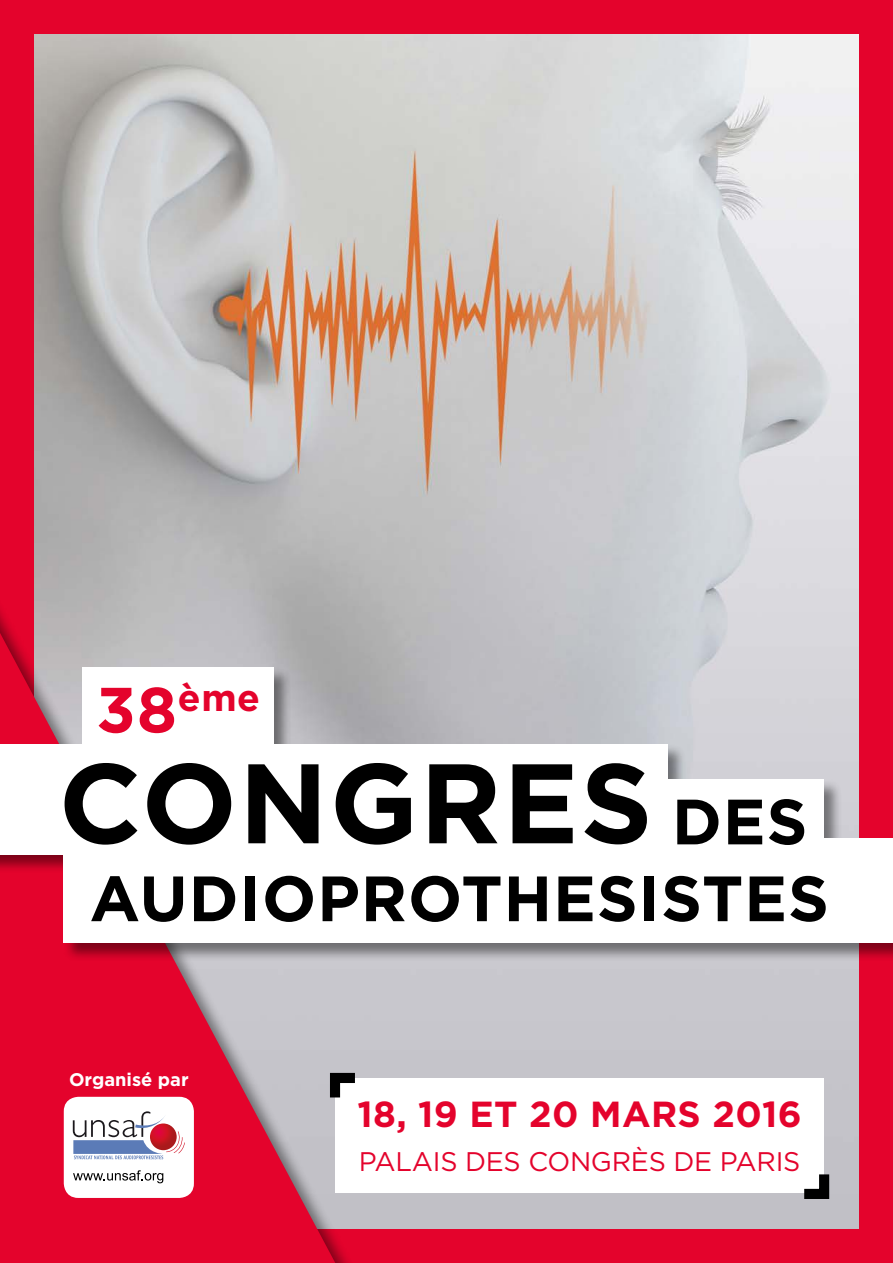
<style>
.page{position:relative;width:893px;height:1263px;background:#e4032c}
.page>*{position:absolute;margin:0;border:0;box-sizing:border-box;transform-origin:0 0}
.t1{font:700 112.8px "Gotham";letter-spacing:.015em;color:#000}
.t2{font:700 63.9px "Gotham";letter-spacing:.015em;color:#000}
.t3{font:700 37.2px "Gotham";color:#e4032c}
.t4{font:700 36.3px "Gotham";letter-spacing:.01em;color:#e4032c}
.t5{font:26.85px "Gotham";letter-spacing:-.01em;color:#e4032c}
.t6{font:700 18.3px "Gotham";color:#fff}
.s1{font-size:63.9px}
</style>
<div class="page">
<img style="left:34px;top:34px;width:825px;height:1195px">
<div style="left:0;top:579px;width:360px;height:684px;background:#000;opacity:.45"></div>
<svg style="left:0;top:633px;width:335px;height:630px"></svg>
<div style="left:0;top:667px;width:893px;height:294px;background:#000;opacity:.45"></div>
<div style="left:64px;top:838px;width:829px;height:105px;background:#fff"></div>
<div style="left:0;top:744px;width:668px;height:111px;background:#fff"></div>
<div style="left:655px;top:779px;width:169px;height:83px;background:#fff"></div>
<div style="left:82px;top:668px;width:192px;height:82px;background:#fff"></div>
<div style="left:335px;top:1078px;width:488px;height:115px;background:#fff"></div>
<svg style="left:325px;top:1068px;width:40px;height:39px"></svg>
<svg style="left:794px;top:1164px;width:40px;height:40px"></svg>
<div style="left:64px;top:1097px;width:130px;height:101px;background:#fff;border-radius:15px"></div>
<svg style="left:73px;top:1111px;width:112px;height:48px"></svg>
<svg style="left:150px;top:1123px;width:27px;height:27px"></svg>
<svg style="left:73px;top:1170px;width:90px;height:13px"></svg>
<h3 class="t3" style="left:96px;top:676px;width:165px"><span class="s1">38</span>ème</h3>
<h1 class="t1" style="left:59px;top:738px;width:750px">CONGRES <span class="s1">DES</span></h1>
<h2 class="t2" style="left:90px;top:862px;width:741px">AUDIOPROTHESISTES</h2>
<p class="t6" style="left:69px;top:1068px;width:121px">Organisé par</p>
<h3 class="t4" style="left:357px;top:1093px;width:446px">18, 19 ET 20 MARS 2016</h3>
<p class="t5" style="left:359px;top:1146px;width:443px">PALAIS DES CONGRÈS DE PARIS</p>
</div>
